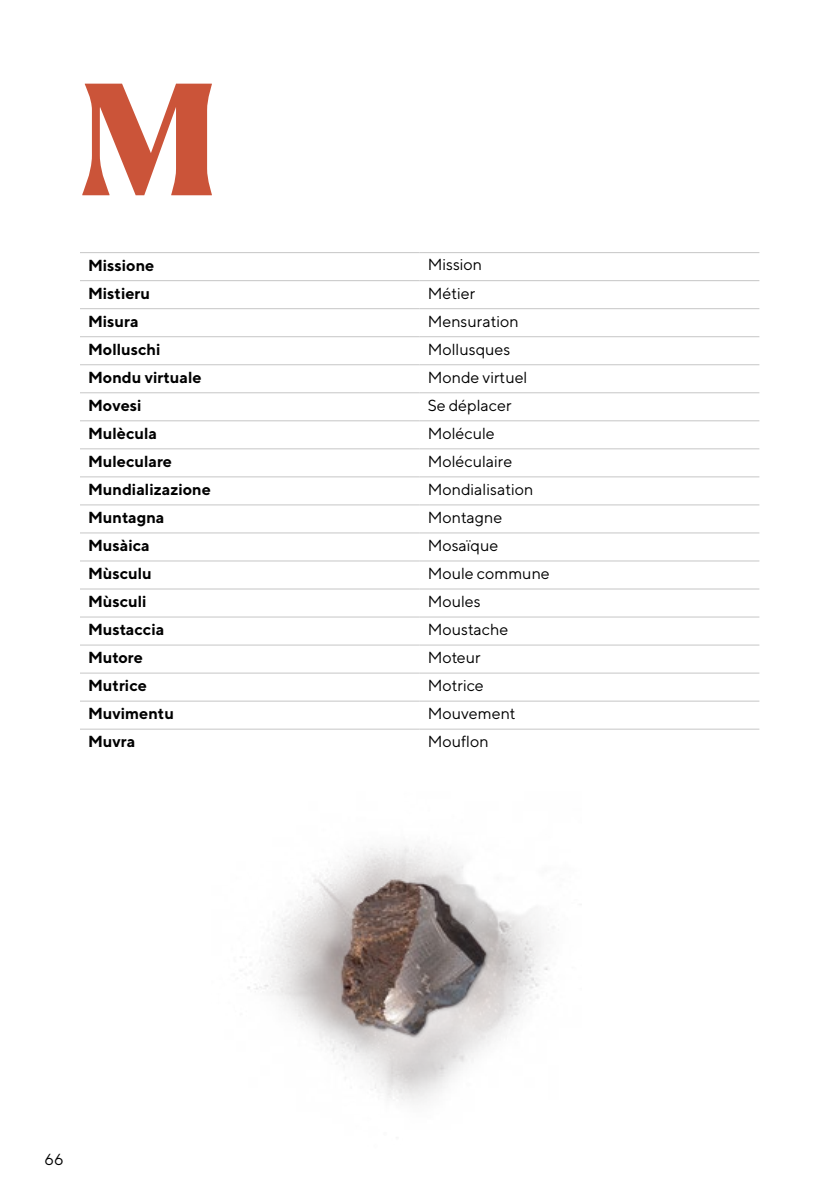
<style>
.page{position:relative;width:840px;height:1191px;background:#fff}
.page>*{position:absolute;margin:0;border:0;box-sizing:border-box;transform-origin:0 0}
.t1{font:900 155px "Larken";color:#cb5439}
.t2{font:16px "TT Norms";color:#000}
.t3{font:700 16px "TT Norms";color:#000}
</style>
<div class="page">
<hr style="left:80px;top:252px;width:339px;height:1px;background:#c6c6c6">
<hr style="left:419px;top:252px;width:340px;height:1px;background:#c6c6c6">
<hr style="left:80px;top:280px;width:339px;height:1px;background:#c6c6c6">
<hr style="left:419px;top:280px;width:340px;height:1px;background:#c6c6c6">
<hr style="left:80px;top:308px;width:339px;height:1px;background:#c6c6c6">
<hr style="left:419px;top:308px;width:340px;height:1px;background:#c6c6c6">
<hr style="left:80px;top:336px;width:339px;height:1px;background:#c6c6c6">
<hr style="left:419px;top:336px;width:340px;height:1px;background:#c6c6c6">
<hr style="left:80px;top:364px;width:339px;height:1px;background:#c6c6c6">
<hr style="left:419px;top:364px;width:340px;height:1px;background:#c6c6c6">
<hr style="left:80px;top:392px;width:339px;height:1px;background:#c6c6c6">
<hr style="left:419px;top:392px;width:340px;height:1px;background:#c6c6c6">
<hr style="left:80px;top:420px;width:339px;height:1px;background:#c6c6c6">
<hr style="left:419px;top:420px;width:340px;height:1px;background:#c6c6c6">
<hr style="left:80px;top:448px;width:339px;height:1px;background:#c6c6c6">
<hr style="left:419px;top:448px;width:340px;height:1px;background:#c6c6c6">
<hr style="left:80px;top:476px;width:339px;height:1px;background:#c6c6c6">
<hr style="left:419px;top:476px;width:340px;height:1px;background:#c6c6c6">
<hr style="left:80px;top:504px;width:339px;height:1px;background:#c6c6c6">
<hr style="left:419px;top:504px;width:340px;height:1px;background:#c6c6c6">
<hr style="left:80px;top:532px;width:339px;height:1px;background:#c6c6c6">
<hr style="left:419px;top:532px;width:340px;height:1px;background:#c6c6c6">
<hr style="left:80px;top:560px;width:339px;height:1px;background:#c6c6c6">
<hr style="left:419px;top:560px;width:340px;height:1px;background:#c6c6c6">
<hr style="left:80px;top:588px;width:339px;height:1px;background:#c6c6c6">
<hr style="left:419px;top:588px;width:340px;height:1px;background:#c6c6c6">
<hr style="left:80px;top:616px;width:339px;height:1px;background:#c6c6c6">
<hr style="left:419px;top:616px;width:340px;height:1px;background:#c6c6c6">
<hr style="left:80px;top:644px;width:339px;height:1px;background:#c6c6c6">
<hr style="left:419px;top:644px;width:340px;height:1px;background:#c6c6c6">
<hr style="left:80px;top:673px;width:339px;height:1px;background:#c6c6c6">
<hr style="left:419px;top:673px;width:340px;height:1px;background:#c6c6c6">
<hr style="left:80px;top:701px;width:339px;height:1px;background:#c6c6c6">
<hr style="left:419px;top:701px;width:340px;height:1px;background:#c6c6c6">
<hr style="left:80px;top:729px;width:339px;height:1px;background:#c6c6c6">
<hr style="left:419px;top:729px;width:340px;height:1px;background:#c6c6c6">
<img style="left:240px;top:846px;width:314px;height:257px">
<h1 class="t1" style="left:80px;top:39px;width:139px">M</h1>
<p class="t3" style="left:88px;top:255px;width:68px">Missione</p>
<p class="t2" style="left:427px;top:255px;width:56px">Mission</p>
<p class="t3" style="left:88px;top:283px;width:64px">Mistieru</p>
<p class="t2" style="left:427px;top:283px;width:49px">Métier</p>
<p class="t3" style="left:88px;top:311px;width:52px">Misura</p>
<p class="t2" style="left:427px;top:311px;width:92px">Mensuration</p>
<p class="t3" style="left:88px;top:339px;width:74px">Molluschi</p>
<p class="t2" style="left:427px;top:339px;width:84px">Mollusques</p>
<p class="t3" style="left:88px;top:367px;width:115px">Mondu virtuale</p>
<p class="t2" style="left:427px;top:367px;width:101px">Monde virtuel</p>
<p class="t3" style="left:88px;top:395px;width:55px">Movesi</p>
<p class="t2" style="left:427px;top:395px;width:85px">Se déplacer</p>
<p class="t3" style="left:88px;top:423px;width:70px">Mulècula</p>
<p class="t2" style="left:427px;top:423px;width:69px">Molécule</p>
<p class="t3" style="left:88px;top:451px;width:85px">Muleculare</p>
<p class="t2" style="left:427px;top:451px;width:86px">Moléculaire</p>
<p class="t3" style="left:88px;top:479px;width:124px">Mundializazione</p>
<p class="t2" style="left:427px;top:479px;width:107px">Mondialisation</p>
<p class="t3" style="left:88px;top:507px;width:78px">Muntagna</p>
<p class="t2" style="left:427px;top:507px;width:76px">Montagne</p>
<p class="t3" style="left:88px;top:535px;width:63px">Musàica</p>
<p class="t2" style="left:427px;top:535px;width:72px">Mosaïque</p>
<p class="t3" style="left:88px;top:563px;width:65px">Mùsculu</p>
<p class="t2" style="left:427px;top:563px;width:124px">Moule commune</p>
<p class="t3" style="left:88px;top:591px;width:60px">Mùsculi</p>
<p class="t2" style="left:427px;top:591px;width:54px">Moules</p>
<p class="t3" style="left:88px;top:619px;width:78px">Mustaccia</p>
<p class="t2" style="left:427px;top:619px;width:82px">Moustache</p>
<p class="t3" style="left:88px;top:647px;width:56px">Mutore</p>
<p class="t2" style="left:427px;top:647px;width:54px">Moteur</p>
<p class="t3" style="left:88px;top:675px;width:60px">Mutrice</p>
<p class="t2" style="left:427px;top:675px;width:58px">Motrice</p>
<p class="t3" style="left:88px;top:703px;width:87px">Muvimentu</p>
<p class="t2" style="left:427px;top:703px;width:89px">Mouvement</p>
<p class="t3" style="left:88px;top:731px;width:49px">Muvra</p>
<p class="t2" style="left:427px;top:731px;width:62px">Mouflon</p>
<p class="t2" style="left:44px;top:1149px;width:21px">66</p>
</div>
